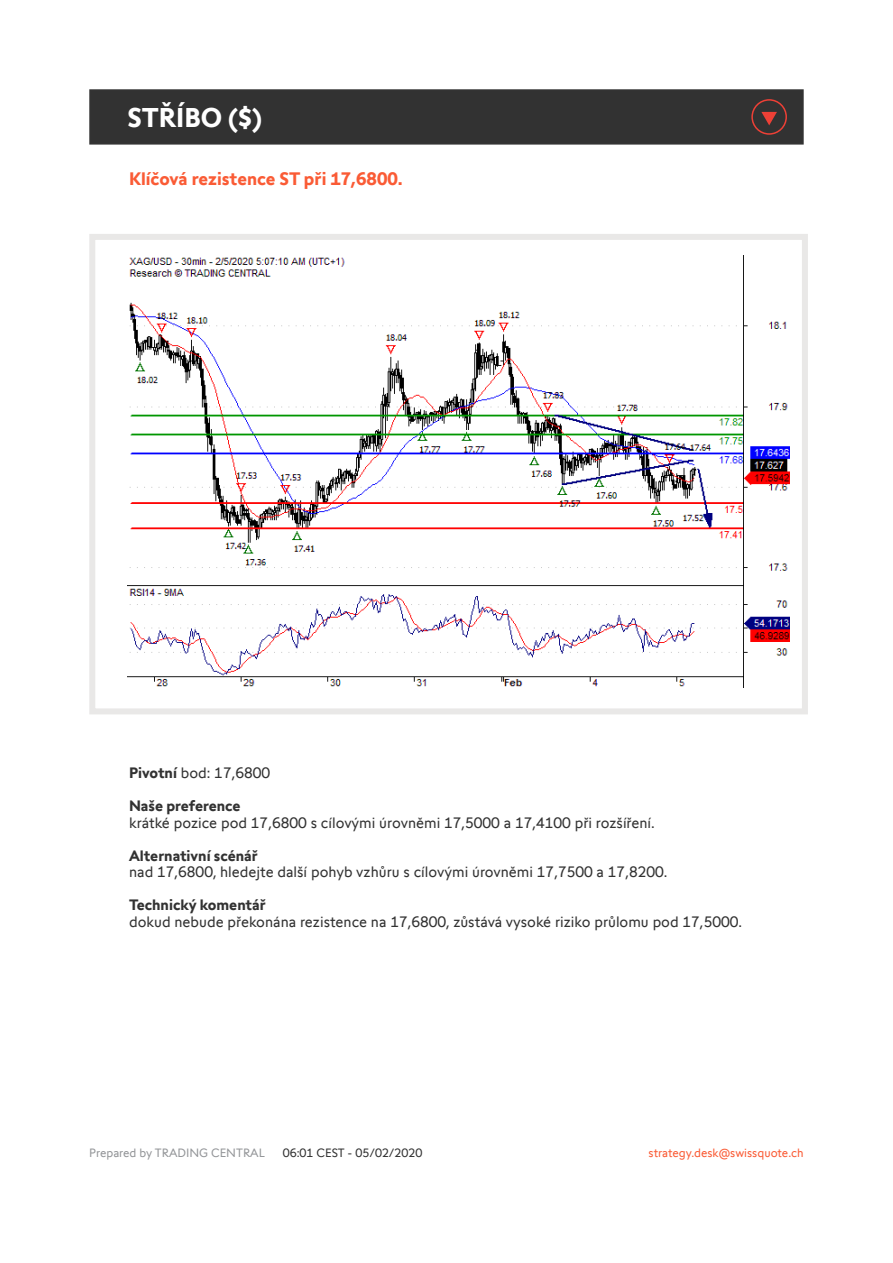
<style>
.page{position:relative;width:893px;height:1263px;background:#fff}
.page>*{position:absolute;margin:0;border:0;box-sizing:border-box;transform-origin:0 0}
.t1{font:700 27px "Swissquote CT";color:#fff}
.t2{font:700 18px "Swissquote CT";color:#fa5b35}
.t3{font:15px "Swissquote CT";color:#323232}
.t4{font:700 15px "Swissquote CT";color:#323232}
.t5{font:12px "Swissquote CT";color:#fa5b35}
.t6{font:12px "Swissquote CT";color:#939598}
.t7{font:12px "Swissquote CT";color:#323232}
.s1{font-weight:700}
</style>
<div class="page">
<div style="left:89px;top:234px;width:719px;height:480px;border:6px solid #e9e8e7"></div>
<div style="left:89px;top:89px;width:715px;height:56px;background:#323232;border:2px solid #323232"></div>
<img style="left:128px;top:255px;width:661px;height:432px">
<svg style="left:751px;top:99px;width:36px;height:36px"></svg>
<h1 class="t1" style="left:128px;top:101px;width:136px">STŘÍBO ($)</h1>
<p class="t2" style="left:129px;top:168px;width:275px">Klíčová rezistence ST při 17,6800.</p>
<p class="t3" style="left:129px;top:764px;width:143px"><span class="s1">Pivotní</span> bod: 17,6800</p>
<p class="t4" style="left:129px;top:797px;width:113px">Naše preference</p>
<p class="t3" style="left:129px;top:814px;width:527px">krátké pozice pod 17,6800 s cílovými úrovněmi 17,5000 a 17,4100 při rozšíření.</p>
<p class="t4" style="left:129px;top:846px;width:130px">Alternativní scénář</p>
<p class="t3" style="left:129px;top:863px;width:540px">nad 17,6800, hledejte další pohyb vzhůru s cílovými úrovněmi 17,7500 a 17,8200.</p>
<p class="t4" style="left:129px;top:896px;width:138px">Technický komentář</p>
<p class="t3" style="left:129px;top:913px;width:614px">dokud nebude překonána rezistence na 17,6800, zůstává vysoké riziko průlomu pod 17,5000.</p>
<p class="t6" style="left:89px;top:1145px;width:177px">Prepared by TRADING CENTRAL</p>
<p class="t7" style="left:283px;top:1145px;width:141px">06:01 CEST - 05/02/2020</p>
<p class="t5" style="left:649px;top:1145px;width:157px">strategy.desk@swissquote.ch</p>
</div>
